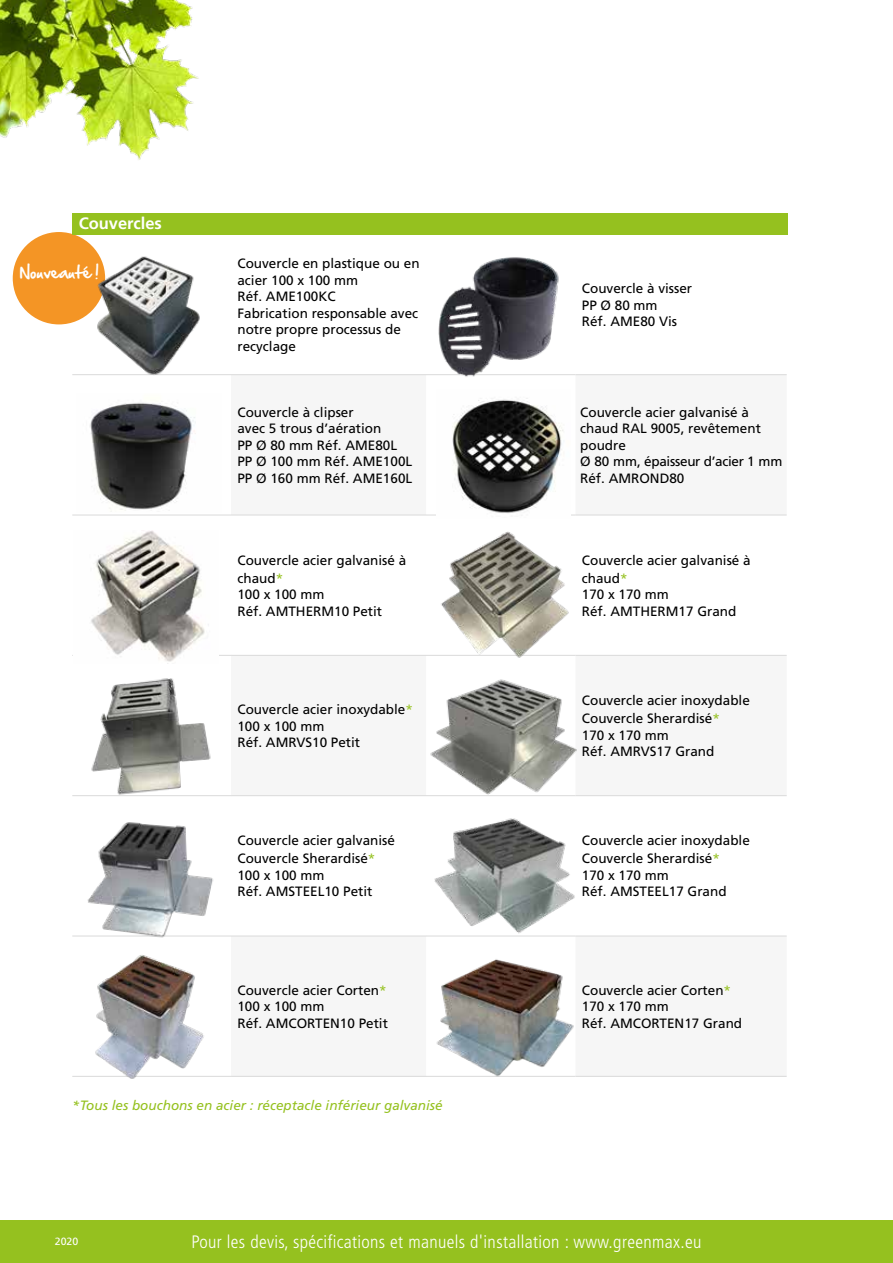
<style>
.page{position:relative;width:893px;height:1263px;background:#fff}
.page>*{position:absolute;margin:0;border:0;box-sizing:border-box;transform-origin:0 0}
.t1{font:300 condensed 18px "Frutiger LT Std";letter-spacing:.02em;color:#fff}
.t2{font:700 16.5px "Frutiger LT Std";color:#fff}
.t3{font:15px "Hand Of Sean";color:#fff}
.t4{font:13.5px/16.5px "Frutiger LT Std";color:#000}
.t5{font:italic 13.5px "Frutiger LT Std";color:#95c11f}
.t6{font:10.5px "Frutiger LT Std";color:#fff}
.s1{color:#95c11f}
</style>
<div class="page">
<div style="left:13px;top:232px;width:92px;height:92px;background:#f49525;border-radius:50%"></div>
<div style="left:0;top:1220px;width:893px;height:43px;background:#95c11f"></div>
<img style="left:0;top:0;width:199px;height:160px">
<svg style="left:231px;top:375px;width:556px;height:701px;fill:#f6f6f6"></svg>
<hr style="left:72px;top:655px;width:159px;height:1px;background:#dadada">
<hr style="left:231px;top:655px;width:195px;height:1px;background:#dadada">
<hr style="left:426px;top:655px;width:149px;height:1px;background:#dadada">
<hr style="left:575px;top:655px;width:212px;height:1px;background:#dadada">
<hr style="left:72px;top:795px;width:159px;height:1px;background:#dadada">
<hr style="left:231px;top:795px;width:195px;height:1px;background:#dadada">
<hr style="left:575px;top:795px;width:212px;height:1px;background:#dadada">
<hr style="left:72px;top:936px;width:159px;height:1px;background:#dadada">
<hr style="left:426px;top:936px;width:149px;height:1px;background:#dadada">
<hr style="left:575px;top:936px;width:212px;height:1px;background:#dadada">
<hr style="left:72px;top:1076px;width:159px;height:1px;background:#dadada">
<hr style="left:426px;top:1076px;width:149px;height:1px;background:#dadada">
<hr style="left:575px;top:1076px;width:212px;height:1px;background:#dadada">
<hr style="left:231px;top:936px;width:195px;height:1px;background:#dadada">
<hr style="left:231px;top:1076px;width:195px;height:1px;background:#dadada">
<hr style="left:72px;top:234px;width:159px;height:1px;background:#dadada">
<hr style="left:231px;top:234px;width:195px;height:1px;background:#dadada">
<hr style="left:426px;top:234px;width:149px;height:1px;background:#dadada">
<hr style="left:575px;top:234px;width:212px;height:1px;background:#dadada">
<hr style="left:72px;top:374px;width:159px;height:1px;background:#dadada">
<hr style="left:231px;top:374px;width:195px;height:1px;background:#dadada">
<hr style="left:575px;top:374px;width:212px;height:1px;background:#dadada">
<hr style="left:72px;top:515px;width:159px;height:1px;background:#dadada">
<hr style="left:231px;top:515px;width:195px;height:1px;background:#dadada">
<hr style="left:426px;top:515px;width:149px;height:1px;background:#dadada">
<hr style="left:575px;top:515px;width:212px;height:1px;background:#dadada">
<img style="left:90px;top:402px;width:106px;height:110px">
<img style="left:424px;top:257px;width:153px;height:126px">
<img style="left:437px;top:390px;width:133px;height:129px">
<img style="left:94px;top:248px;width:106px;height:128px">
<img style="left:74px;top:530px;width:145px;height:132px">
<img style="left:72px;top:678px;width:139px;height:118px">
<img style="left:431px;top:529px;width:153px;height:133px">
<img style="left:78px;top:822px;width:144px;height:116px">
<img style="left:424px;top:675px;width:157px;height:122px">
<img style="left:428px;top:811px;width:153px;height:129px">
<img style="left:95px;top:955px;width:109px;height:124px">
<img style="left:428px;top:949px;width:153px;height:128px">
<div style="left:72px;top:213px;width:716px;height:21px;background:#95c11f"></div>
<p class="t2" style="left:79px;top:213px;width:85px">Couvercles</p>
<p class="t3" style="left:20px;top:259px;width:80px">Nouveauté !</p>
<p class="t4" style="left:237px;top:255px;width:184px">Couvercle en plastique ou en acier 100 x 100 mm<br>Réf. AME100KC<br>Fabrication responsable avec notre propre processus de recyclage</p>
<p class="t4" style="left:582px;top:280px;width:112px">Couvercle à visser<br>PP Ø 80 mm<br>Réf. AME80 Vis</p>
<p class="t4" style="left:237px;top:404px;width:176px">Couvercle à clipser<br>avec 5 trous d’aération<br>PP Ø 80 mm Réf. AME80L<br>PP Ø 100 mm Réf. AME100L<br>PP Ø 160 mm Réf. AME160L</p>
<p class="t4" style="left:580px;top:404px;width:204px">Couvercle acier galvanisé à chaud RAL 9005, revêtement poudre<br>Ø 80 mm, épaisseur d’acier 1 mm<br>Réf. AMROND80</p>
<p class="t4" style="left:237px;top:551px;width:170px;line-height:18px">Couvercle acier galvanisé à chaud<span class="s1">*</span></p>
<p class="t4" style="left:237px;top:586px;width:146px">100 x 100 mm<br>Réf. AMTHERM10 Petit</p>
<p class="t4" style="left:582px;top:551px;width:170px;line-height:18px">Couvercle acier galvanisé à chaud<span class="s1">*</span></p>
<p class="t4" style="left:582px;top:586px;width:156px">170 x 170 mm<br>Réf. AMTHERM17 Grand</p>
<p class="t4" style="left:237px;top:701px;width:177px">Couvercle acier inoxydable<span class="s1">*<br></span>100 x 100 mm<br>Réf. AMRVS10 Petit</p>
<p class="t4" style="left:582px;top:691px;width:170px;line-height:18px">Couvercle acier inoxydable<br>Couvercle Sherardisé<span class="s1">*</span></p>
<p class="t4" style="left:582px;top:727px;width:134px">170 x 170 mm<br>Réf. AMRVS17 Grand</p>
<p class="t4" style="left:237px;top:832px;width:159px;line-height:18px">Couvercle acier galvanisé<br>Couvercle Sherardisé<span class="s1">*</span></p>
<p class="t4" style="left:237px;top:867px;width:137px">100 x 100 mm<br>Réf. AMSTEEL10 Petit</p>
<p class="t4" style="left:582px;top:832px;width:170px;line-height:18px">Couvercle acier inoxydable<br>Couvercle Sherardisé<span class="s1">*</span></p>
<p class="t4" style="left:582px;top:867px;width:146px">170 x 170 mm<br>Réf. AMSTEEL17 Grand</p>
<p class="t4" style="left:237px;top:982px;width:152px">Couvercle acier Corten<span class="s1">*<br></span>100 x 100 mm<br>Réf. AMCORTEN10 Petit</p>
<p class="t4" style="left:582px;top:982px;width:162px">Couvercle acier Corten<span class="s1">*<br></span>170 x 170 mm<br>Réf. AMCORTEN17 Grand</p>
<p class="t5" style="left:72px;top:1097px;width:372px">*Tous les bouchons en acier : réceptacle inférieur galvanisé</p>
<p class="t6" style="left:55px;top:1235px;width:25px">2020</p>
<h1 class="t1" style="left:191px;top:1232px;width:512px">Pour les devis, spécifications et manuels d'installation : www.greenmax.eu</h1>
</div>
